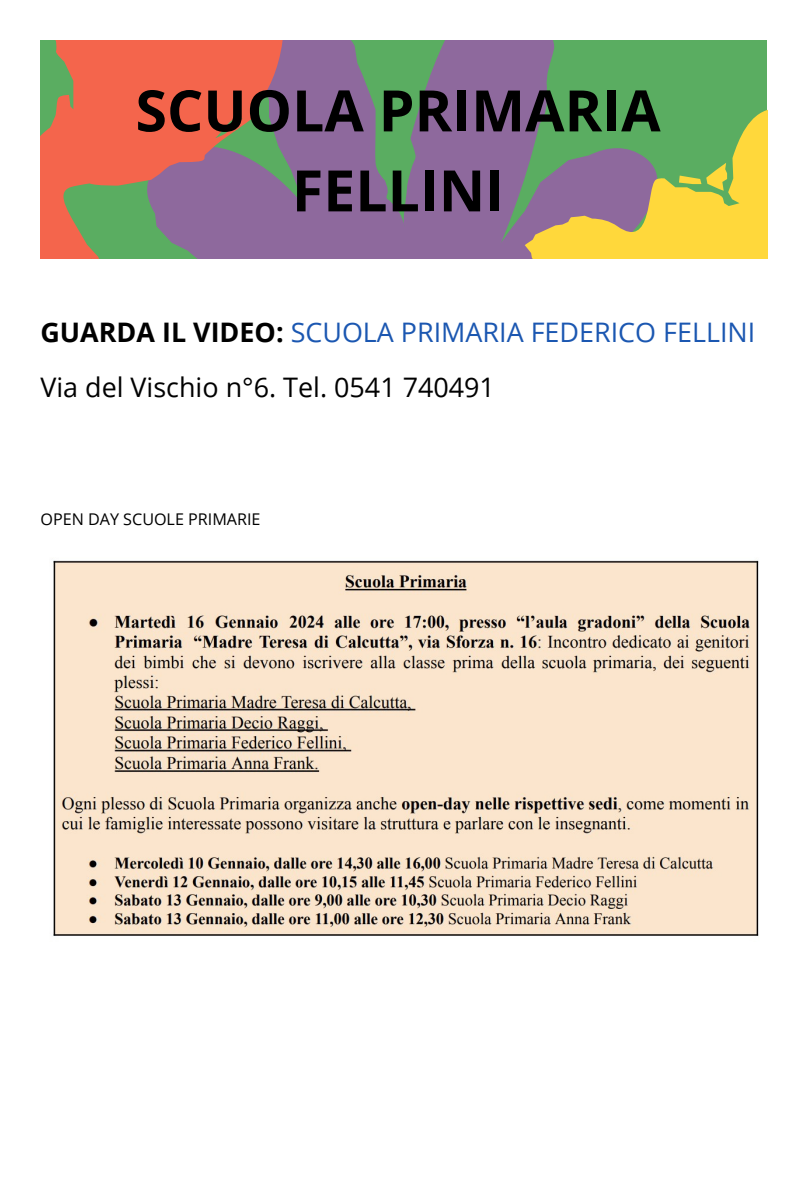
<style>
.page{position:relative;width:810px;height:1181px;background:#fff}
.page>*{position:absolute;margin:0;border:0;box-sizing:border-box;transform-origin:0 0}
.t1{font:700 57.15px/79.9px "Open Sans";color:#000;text-align:center}
.t2{font:26.85px "Open Sans";color:#1b57b1}
.t3{font:26.85px "Open Sans";color:#000}
.t4{font:16.2px "Open Sans";color:#000}
.s1{font-weight:700;color:#000}
</style>
<div class="page">
<div style="left:41px;top:40px;width:726px;height:219px;background:#5aad61"></div>
<svg style="left:284px;top:40px;width:271px;height:219px;fill:#8e699d"></svg>
<svg style="left:41px;top:40px;width:243px;height:219px;fill:#f4654c"></svg>
<svg style="left:525px;top:109px;width:242px;height:150px"></svg>
<img style="left:53px;top:560px;width:706px;height:376px">
<p class="t1" style="left:135px;top:69px;width:527px">SCUOLA PRIMARIA<br>FELLINI</p>
<p class="t2" style="left:41px;top:314px;width:716px"><span class="s1">GUARDA IL VIDEO:</span> SCUOLA PRIMARIA FEDERICO FELLINI</p>
<h2 class="t3" style="left:41px;top:368px;width:456px">Via del Vischio n°6. Tel. 0541 740491</h2>
<p class="t4" style="left:41px;top:508px;width:222px">OPEN DAY SCUOLE PRIMARIE</p>
</div>
